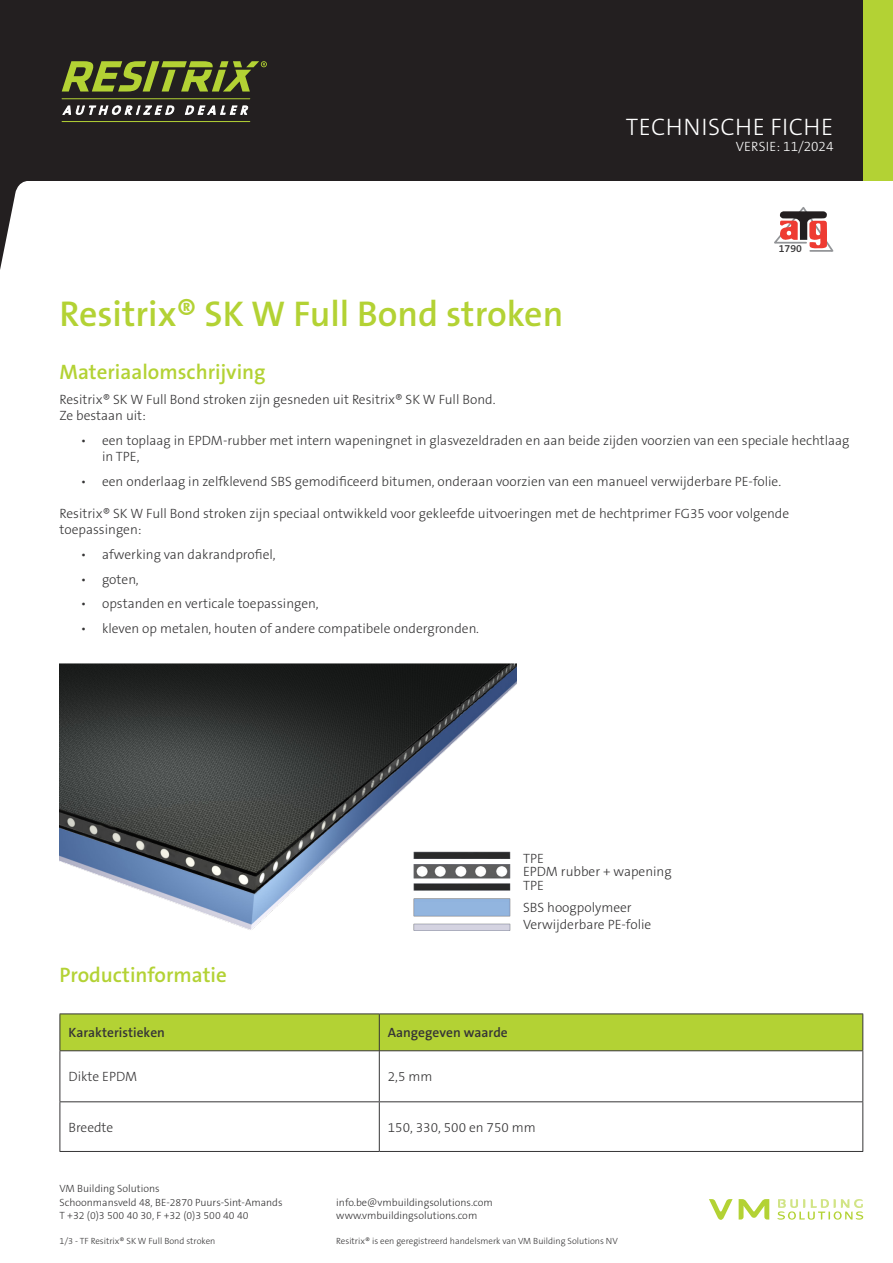
<style>
.page{position:relative;width:893px;height:1263px;background:#fff}
.page>*{position:absolute;margin:0;border:0;box-sizing:border-box;transform-origin:0 0}
.NAME_OF_PRODUCT{font:600 36px "The Sans B W6";color:#b3d234}
.t1{font:300 24px "The Sans B W3";letter-spacing:.015em;color:#fff}
.SECTION{font:600 21px "The Sans B W6";color:#b3d234}
.BODY{font:600 21px "The Sans B W6";color:#b3d234}
.BODY-2{font:300 13.5px/16.2px "The Sans B W3";color:#363536}
.SUBTITLE{font:600 13.5px "The Sans B W6";color:#363536}
.SECTION-2{font:600 13.5px "The Sans B W6";color:#363536}
.t2{font:300 13.5px "The Sans B W3";letter-spacing:.01em;color:#fff}
.t3{font:300 10.5px/13.5px "The Sans B W3";color:#363536}
.t4{font:600 10.5px "The Sans B W6";color:#363536}
.t5{font:300 9px "The Sans B W3";color:#363536}
</style>
<div class="page">
<div style="left:0;top:0;width:886px;height:181px;background:#231f20"></div>
<div style="left:863px;top:0;width:30px;height:181px;background:#b3d234"></div>
<svg style="left:62px;top:105px;width:112px;height:10px"></svg>
<svg style="left:185px;top:105px;width:63px;height:10px"></svg>
<svg style="left:62px;top:61px;width:205px;height:31px"></svg>
<hr style="left:62px;top:98px;width:188px;height:1px;background:#b3d234">
<hr style="left:62px;top:121px;width:188px;height:1px;background:#b3d234">
<svg style="left:777px;top:1199px;width:86px;height:21px"></svg>
<svg style="left:709px;top:1199px;width:60px;height:21px"></svg>
<svg style="left:1px;top:181px;width:26px;height:84px"></svg>
<hr style="left:0;top:181px;width:1px;height:89px;background:#231f20">
<svg style="left:774px;top:207px;width:60px;height:45px"></svg>
<div style="left:61px;top:1014px;width:801px;height:36px;background:#b3d234"></div>
<hr style="left:60px;top:1013px;width:320px;height:1px;background:#363536">
<hr style="left:60px;top:1014px;width:1px;height:36px;background:#363536">
<hr style="left:379px;top:1014px;width:1px;height:36px;background:#363536">
<hr style="left:60px;top:1050px;width:320px;height:1px;background:#363536">
<hr style="left:380px;top:1013px;width:483px;height:1px;background:#363536">
<hr style="left:862px;top:1014px;width:1px;height:36px;background:#363536">
<hr style="left:60px;top:1051px;width:1px;height:50px;background:#363536">
<hr style="left:379px;top:1050px;width:484px;height:1px;background:#363536">
<hr style="left:379px;top:1051px;width:1px;height:50px;background:#363536">
<hr style="left:862px;top:1051px;width:1px;height:50px;background:#363536">
<hr style="left:60px;top:1101px;width:319px;height:1px;background:#363536">
<hr style="left:60px;top:1102px;width:1px;height:49px;background:#363536">
<hr style="left:379px;top:1101px;width:484px;height:1px;background:#363536">
<hr style="left:379px;top:1102px;width:1px;height:49px;background:#363536">
<hr style="left:862px;top:1102px;width:1px;height:49px;background:#363536">
<hr style="left:60px;top:1151px;width:319px;height:1px;background:#363536">
<hr style="left:379px;top:1151px;width:484px;height:1px;background:#363536">
<img style="left:60px;top:663px;width:456px;height:267px">
<h2 class="t1" style="left:626px;top:111px;width:209px">TECHNISCHE FICHE</h2>
<p class="t2" style="left:736px;top:138px;width:99px">VERSIE: 11/2024</p>
<p class="t4" style="left:779px;top:242px;width:25px">1790</p>
<p class="NAME_OF_PRODUCT" style="left:60px;top:291px;width:505px">Resitrix® SK W Full Bond stroken</p>
<p class="SECTION" style="left:60px;top:359px;width:208px">Materiaalomschrijving</p>
<p class="BODY-2" style="left:60px;top:391px;width:437px">Resitrix® SK W Full Bond stroken zijn gesneden uit Resitrix® SK W Full Bond.</p>
<p class="BODY-2" style="left:60px;top:407px;width:88px">Ze bestaan uit:</p>
<p class="BODY-2" style="left:102px;top:432px;width:749px;text-indent:-21px">• een toplaag in EPDM-rubber met intern wapeningnet in glasvezeldraden en aan beide zijden voorzien van een speciale hechtlaag in TPE,</p>
<p class="BODY-2" style="left:81px;top:473px;width:702px">• een onderlaag in zelfklevend SBS gemodificeerd bitumen, onderaan voorzien van een manueel verwijderbare PE-folie.</p>
<p class="BODY-2" style="left:60px;top:505px;width:731px">Resitrix® SK W Full Bond stroken zijn speciaal ontwikkeld voor gekleefde uitvoeringen met de hechtprimer FG35 voor volgende toepassingen:</p>
<p class="BODY-2" style="left:81px;top:546px;width:196px">• afwerking van dakrandprofiel,</p>
<p class="BODY-2" style="left:81px;top:571px;width:59px">• goten,</p>
<p class="BODY-2" style="left:81px;top:596px;width:239px">• opstanden en verticale toepassingen,</p>
<p class="BODY-2" style="left:81px;top:620px;width:400px">• kleven op metalen, houten of andere compatibele ondergronden.</p>
<p class="BODY" style="left:60px;top:962px;width:169px">Productinformatie</p>
<p class="BODY-2" style="left:523px;top:850px;width:22px">TPE</p>
<p class="BODY-2" style="left:523px;top:864px;width:150px">EPDM rubber + wapening</p>
<p class="BODY-2" style="left:523px;top:877px;width:22px">TPE</p>
<p class="BODY-2" style="left:523px;top:900px;width:110px">SBS hoogpolymeer</p>
<p class="BODY-2" style="left:523px;top:916px;width:130px">Verwijderbare PE-folie</p>
<p class="SUBTITLE" style="left:68px;top:1024px;width:98px">Karakteristieken</p>
<p class="SECTION-2" style="left:388px;top:1024px;width:121px">Aangegeven waarde</p>
<p class="BODY-2" style="left:68px;top:1069px;width:70px">Dikte EPDM</p>
<p class="BODY-2" style="left:388px;top:1069px;width:46px">2,5 mm</p>
<p class="BODY-2" style="left:68px;top:1119px;width:47px">Breedte</p>
<p class="BODY-2" style="left:388px;top:1119px;width:150px">150, 330, 500 en 750 mm</p>
<p class="t3" style="left:60px;top:1182px;width:225px">VM Building Solutions<br>Schoonmansveld 48, BE-2870 Puurs-Sint-Amands<br>T +32 (0)3 500 40 30, F +32 (0)3 500 40 40</p>
<p class="t5" style="left:60px;top:1235px;width:157px">1/3 - TF Resitrix® SK W Full Bond stroken</p>
<p class="t3" style="left:336px;top:1196px;width:158px">info.be@vmbuildingsolutions.com www.vmbuildingsolutions.com</p>
<p class="t5" style="left:336px;top:1235px;width:283px">Resitrix® is een geregistreerd handelsmerk van VM Building Solutions NV</p>
</div>
